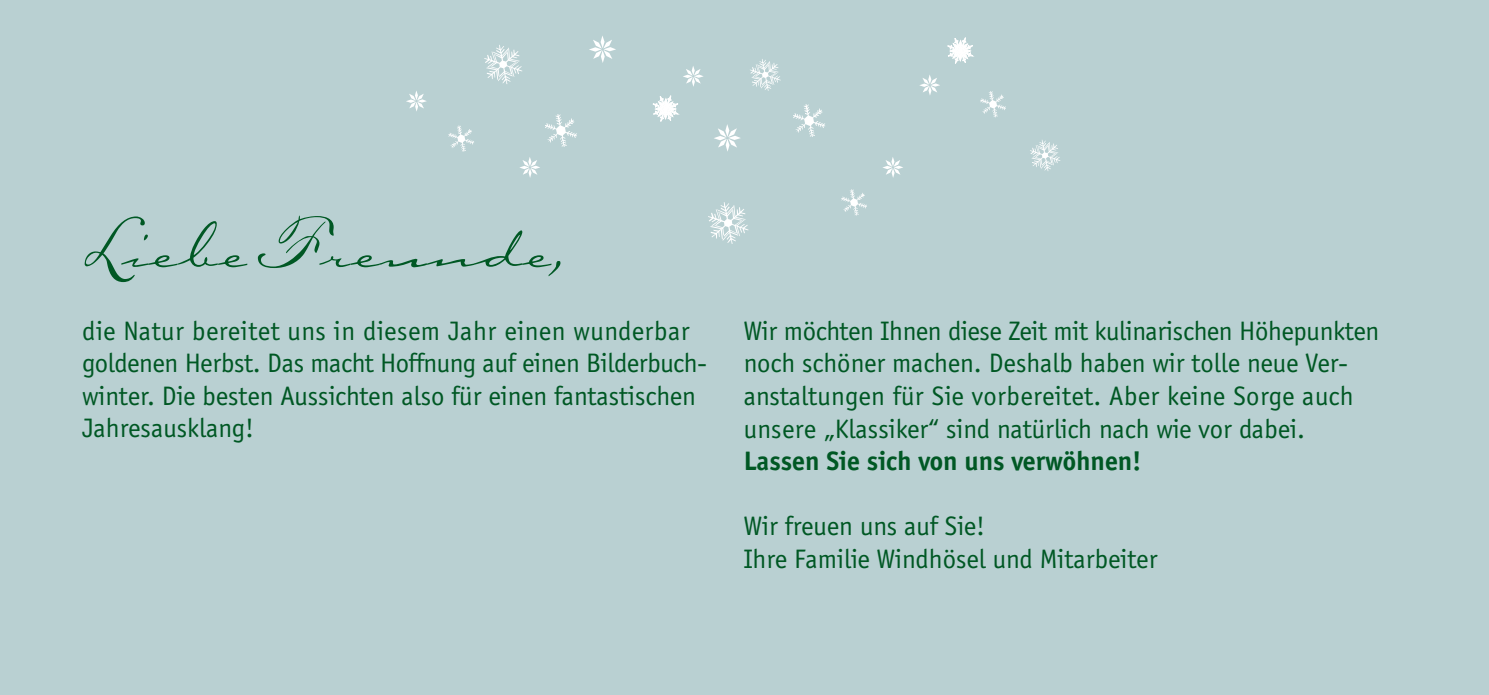
<style>
.page{position:relative;width:1489px;height:695px;background:#fff}
.page>*{position:absolute;margin:0;border:0;box-sizing:border-box;transform-origin:0 0}
.t1{font:75px "Carpenter Script";color:#005824}
.t2{font:27.5px/32.5px "Officina Sans";color:#005824}
.t3{font:700 27.5px "Officina Sans";color:#005824}
</style>
<div class="page">
<div style="left:0;top:0;width:1488px;height:694px;background:#b9d0d2"></div>
<svg style="left:545px;top:114px;width:32px;height:33px"></svg>
<svg style="left:484px;top:45px;width:38px;height:39px"></svg>
<svg style="left:750px;top:59px;width:30px;height:32px"></svg>
<svg style="left:683px;top:66px;width:20px;height:21px"></svg>
<svg style="left:406px;top:91px;width:21px;height:20px"></svg>
<svg style="left:652px;top:95px;width:26px;height:27px"></svg>
<svg style="left:714px;top:124px;width:27px;height:27px"></svg>
<svg style="left:448px;top:125px;width:26px;height:27px"></svg>
<svg style="left:520px;top:157px;width:20px;height:21px"></svg>
<svg style="left:589px;top:36px;width:27px;height:27px"></svg>
<svg style="left:708px;top:202px;width:40px;height:42px"></svg>
<svg style="left:841px;top:189px;width:26px;height:26px"></svg>
<svg style="left:883px;top:157px;width:20px;height:21px"></svg>
<svg style="left:947px;top:37px;width:26px;height:27px"></svg>
<svg style="left:980px;top:91px;width:26px;height:26px"></svg>
<svg style="left:793px;top:104px;width:32px;height:33px"></svg>
<svg style="left:919px;top:75px;width:21px;height:20px"></svg>
<svg style="left:1030px;top:140px;width:30px;height:31px"></svg>
<h1 class="t1" style="left:82px;top:196px;width:492px">Liebe Freunde,</h1>
<p class="t2" style="left:82px;top:315px;width:626px">die Natur bereitet uns in diesem Jahr einen wunderbar goldenen Herbst. Das macht Hoffnung auf einen Bilderbuch&shy;winter. Die besten Aussichten also für einen fantastischen Jahresausklang!</p>
<p class="t2" style="left:743px;top:315px;width:637px">Wir möchten Ihnen diese Zeit mit kulinarischen Höhepunkten noch schöner machen. Deshalb haben wir tolle neue Ver&shy;anstaltungen für Sie vorbereitet. Aber keine Sorge auch unsere „Klassiker“ sind natürlich nach wie vor dabei.</p>
<p class="t3" style="left:743px;top:444px;width:399px">Lassen Sie sich von uns verwöhnen!</p>
<p class="t2" style="left:743px;top:510px;width:415px">Wir freuen uns auf Sie!<br>Ihre Familie Windhösel und Mitarbeiter</p>
</div>
